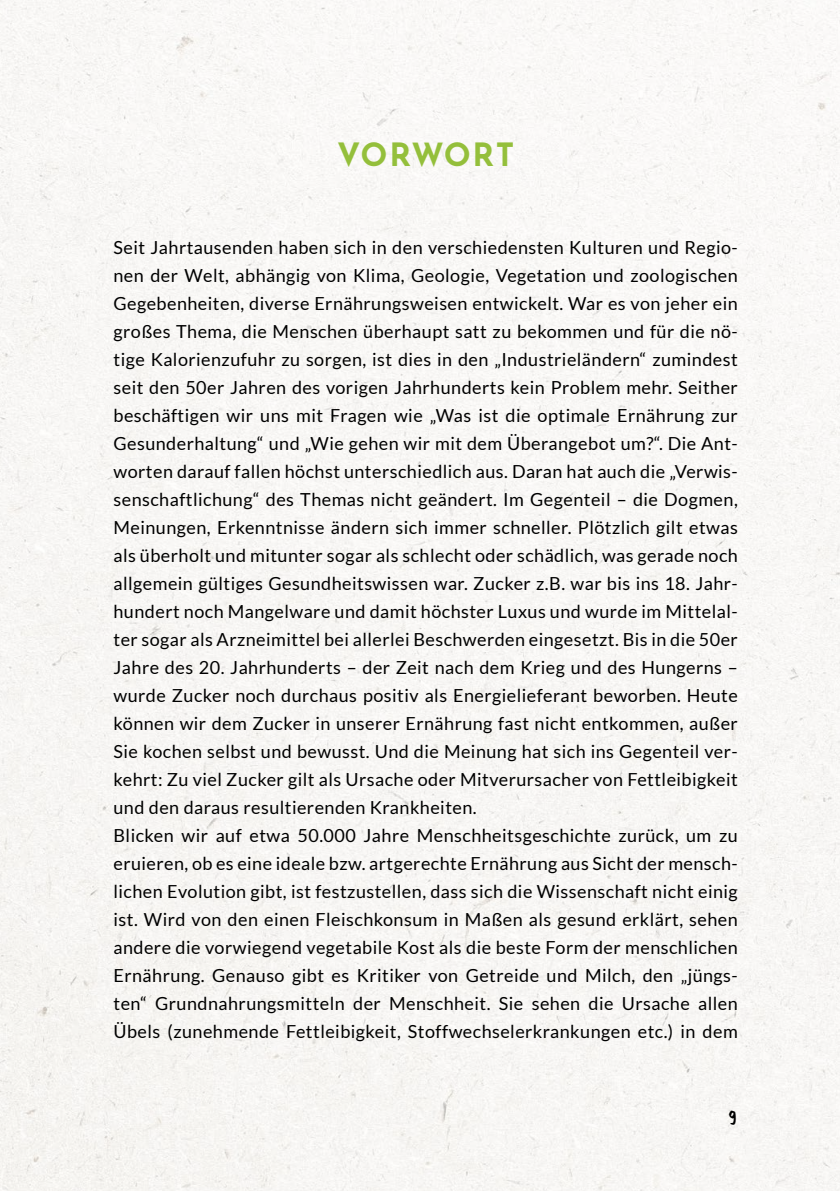
<style>
.page{position:relative;width:840px;height:1191px;background:#fff}
.page>*{position:absolute;margin:0;border:0;box-sizing:border-box;transform-origin:0 0}
.t1{font:100 32px "Josefin Sans";letter-spacing:.03em;color:#94bf3b}
.t2{font:24px "Olifont";color:#000}
.t3{font:18px/28px "Lato";letter-spacing:.025em;color:#000}
</style>
<div class="page">
<div style="left:0;top:0;width:839px;height:1191px;background:#f8f7f5"></div>
<h1 class="t1" style="left:337px;top:131px;width:178px">VORWORT</h1>
<p class="t3" style="left:113px;top:233px;width:625px">Seit Jahrtausenden haben sich in den verschiedensten Kulturen und Regio&shy;nen der Welt, abhängig von Klima, Geologie, Vegetation und zoologischen Gegebenheiten, diverse Ernährungsweisen entwickelt. War es von jeher ein großes Thema, die Menschen überhaupt satt zu bekommen und für die nö&shy;tige Kalorienzufuhr zu sorgen, ist dies in den „Industrieländern“ zumindest seit den 50er Jahren des vorigen Jahrhunderts kein Problem mehr. Seither beschäftigen wir uns mit Fragen wie „Was ist die optimale Ernährung zur Gesunderhaltung“ und „Wie gehen wir mit dem Überangebot um?“. Die Ant&shy;worten darauf fallen höchst unterschiedlich aus. Daran hat auch die „Verwis&shy;senschaftlichung“ des Themas nicht geändert. Im Gegenteil – die Dogmen, Meinungen, Erkenntnisse ändern sich immer schneller. Plötzlich gilt etwas als überholt und mitunter sogar als schlecht oder schädlich, was gerade noch allgemein gültiges Gesundheitswissen war. Zucker z.B. war bis ins 18. Jahr&shy;hundert noch Mangelware und damit höchster Luxus und wurde im Mittelal&shy;ter sogar als Arzneimittel bei allerlei Beschwerden eingesetzt. Bis in die 50er Jahre des 20. Jahrhunderts – der Zeit nach dem Krieg und des Hungerns – wurde Zucker noch durchaus positiv als Energielieferant beworben. Heute können wir dem Zucker in unserer Ernährung fast nicht entkommen, außer Sie kochen selbst und bewusst. Und die Meinung hat sich ins Gegenteil ver&shy;kehrt: Zu viel Zucker gilt als Ursache oder Mitverursacher von Fettleibigkeit und den daraus resultierenden Krankheiten.<br>Blicken wir auf etwa 50.000 Jahre Menschheitsgeschichte zurück, um zu eruieren, ob es eine ideale bzw. artgerechte Ernährung aus Sicht der mensch&shy;lichen Evolution gibt, ist festzustellen, dass sich die Wissenschaft nicht einig ist. Wird von den einen Fleischkonsum in Maßen als gesund erklärt, sehen andere die vorwiegend vegetabile Kost als die beste Form der menschlichen Ernährung. Genauso gibt es Kritiker von Getreide und Milch, den „jüngs&shy;ten“ Grundnahrungsmitteln der Menschheit. Sie sehen die Ursache allen Übels (zunehmende Fettleibigkeit, Stoffwechselerkrankungen etc.) in dem</p>
<h2 class="t2" style="left:728px;top:1100px;width:11px">9</h2>
</div>
